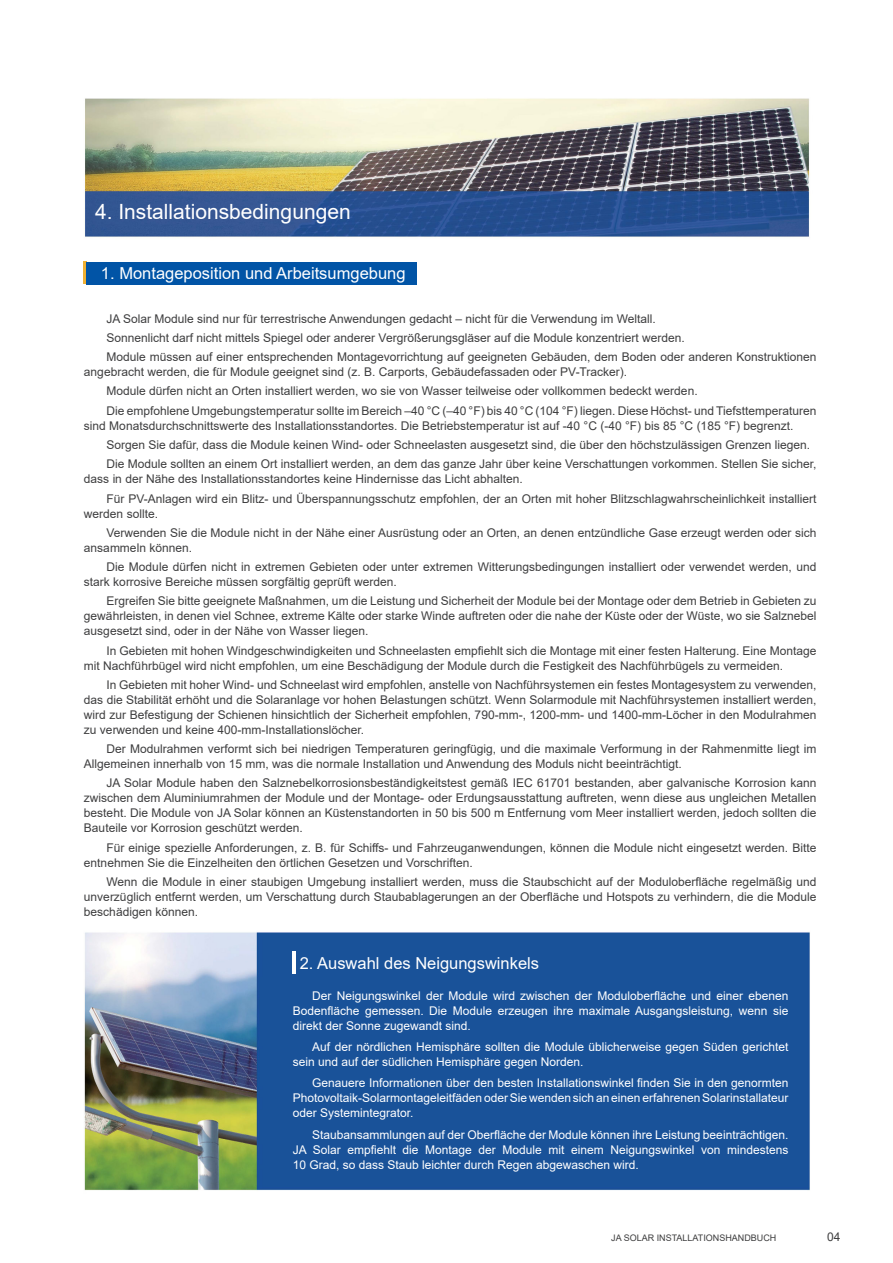
<style>
.page{position:relative;width:893px;height:1263px;background:#fff}
.page>*{position:absolute;margin:0;border:0;box-sizing:border-box;transform-origin:0 0}
.t1{font:21px "Arial";color:#fff}
.t2{font:16.5px "Arial";color:#fff}
.t3{font:12px/15px "Arial";color:#3e3e3f}
.t4{font:12px/15px "Arial";color:#fff;text-align:justify}
.t5{font:9px "Arial";color:#3e3e3f}
</style>
<div class="page">
<img style="left:84px;top:98px;width:726px;height:1093px">
<svg style="left:83px;top:261px;width:4px;height:23px"></svg>
<div style="left:87px;top:261px;width:330px;height:23px;background:#0154a6"></div>
<hr style="left:292px;top:951px;width:4px;height:23px;background:#fff">
<p class="t1" style="left:95px;top:197px;width:257px">4. Installationsbedingungen</p>
<p class="t2" style="left:101px;top:261px;width:306px">1. Montageposition und Arbeitsumgebung</p>
<p class="t3" style="left:106px;top:311px;width:551px">JA Solar Module sind nur für terrestrische Anwendungen gedacht – nicht für die Verwendung im Weltall.</p>
<p class="t3" style="left:106px;top:330px;width:580px">Sonnenlicht darf nicht mittels Spiegel oder anderer Vergrößerungsgläser auf die Module konzentriert werden.</p>
<p class="t3" style="left:84px;top:349px;width:734px;text-indent:22px">Module müssen auf einer entsprechenden Montagevorrichtung auf geeigneten Gebäuden, dem Boden oder anderen Konstruktionen angebracht werden, die für Module geeignet sind (z. B. Carports, Gebäudefassaden oder PV-Tracker).</p>
<p class="t3" style="left:106px;top:384px;width:593px">Module dürfen nicht an Orten installiert werden, wo sie von Wasser teilweise oder vollkommen bedeckt werden.</p>
<p class="t3" style="left:84px;top:403px;width:734px;text-indent:22px">Die empfohlene Umgebungstemperatur sollte im Bereich –40 °C (–40 °F) bis 40 °C (104 °F) liegen. Diese Höchst- und Tiefsttemperaturen sind Monatsdurchschnittswerte des Installationsstandortes. Die Betriebstemperatur ist auf -40 °C (-40 °F) bis 85 °C (185 °F) begrenzt.</p>
<p class="t3" style="left:106px;top:437px;width:705px">Sorgen Sie dafür, dass die Module keinen Wind- oder Schneelasten ausgesetzt sind, die über den höchstzulässigen Grenzen liegen.</p>
<p class="t3" style="left:84px;top:456px;width:734px;text-indent:22px">Die Module sollten an einem Ort installiert werden, an dem das ganze Jahr über keine Verschattungen vorkommen. Stellen Sie sicher, dass in der Nähe des Installationsstandortes keine Hindernisse das Licht abhalten.</p>
<p class="t3" style="left:84px;top:491px;width:734px;text-indent:22px">Für PV-Anlagen wird ein Blitz- und Überspannungsschutz empfohlen, der an Orten mit hoher Blitzschlagwahrscheinlichkeit installiert werden sollte.</p>
<p class="t3" style="left:84px;top:525px;width:734px;text-indent:22px">Verwenden Sie die Module nicht in der Nähe einer Ausrüstung oder an Orten, an denen entzündliche Gase erzeugt werden oder sich ansammeln können.</p>
<p class="t3" style="left:84px;top:559px;width:734px;text-indent:22px">Die Module dürfen nicht in extremen Gebieten oder unter extremen Witterungsbedingungen installiert oder verwendet werden, und stark korrosive Bereiche müssen sorgfältig geprüft werden.</p>
<p class="t3" style="left:84px;top:593px;width:734px;text-align:justify;text-indent:22px">Ergreifen Sie bitte geeignete Maßnahmen, um die Leistung und Sicherheit der Module bei der Montage oder dem Betrieb in Gebieten zu gewährleisten, in denen viel Schnee, extreme Kälte oder starke Winde auftreten oder die nahe der Küste oder der Wüste, wo sie Salznebel ausgesetzt sind, oder in der Nähe von Wasser liegen.</p>
<p class="t3" style="left:84px;top:643px;width:734px;text-indent:22px">In Gebieten mit hohen Windgeschwindigkeiten und Schneelasten empfiehlt sich die Montage mit einer festen Halterung. Eine Montage mit Nachführbügel wird nicht empfohlen, um eine Beschädigung der Module durch die Festigkeit des Nachführbügels zu vermeiden.</p>
<p class="t3" style="left:84px;top:677px;width:734px;text-align:justify;text-indent:22px">In Gebieten mit hoher Wind- und Schneelast wird empfohlen, anstelle von Nachführsystemen ein festes Montagesystem zu verwenden, das die Stabilität erhöht und die Solaranlage vor hohen Belastungen schützt. Wenn Solarmodule mit Nachführsystemen installiert werden, wird zur Befestigung der Schienen hinsichtlich der Sicherheit empfohlen, 790-mm-, 1200-mm- und 1400-mm-Löcher in den Modulrahmen zu verwenden und keine 400-mm-Installationslöcher.</p>
<p class="t3" style="left:84px;top:741px;width:734px;text-indent:22px">Der Modulrahmen verformt sich bei niedrigen Temperaturen geringfügig, und die maximale Verformung in der Rahmenmitte liegt im<br>Allgemeinen innerhalb von 15 mm, was die normale Installation und Anwendung des Moduls nicht beeinträchtigt.</p>
<p class="t3" style="left:84px;top:775px;width:734px;text-align:justify;text-indent:22px">JA Solar Module haben den Salznebelkorrosionsbeständigkeitstest gemäß IEC 61701 bestanden, aber galvanische Korrosion kann zwischen dem Aluminiumrahmen der Module und der Montage- oder Erdungsausstattung auftreten, wenn diese aus ungleichen Metallen besteht. Die Module von JA Solar können an Küstenstandorten in 50 bis 500 m Entfernung vom Meer installiert werden, jedoch sollten die Bauteile vor Korrosion geschützt werden.</p>
<p class="t3" style="left:84px;top:840px;width:734px;text-indent:22px">Für einige spezielle Anforderungen, z. B. für Schiffs- und Fahrzeuganwendungen, können die Module nicht eingesetzt werden. Bitte entnehmen Sie die Einzelheiten den örtlichen Gesetzen und Vorschriften.</p>
<p class="t3" style="left:84px;top:874px;width:734px;text-align:justify;text-indent:22px">Wenn die Module in einer staubigen Umgebung installiert werden, muss die Staubschicht auf der Moduloberfläche regelmäßig und unverzüglich entfernt werden, um Verschattung durch Staubablagerungen an der Oberfläche und Hotspots zu verhindern, die die Module beschädigen können.</p>
<p class="t2" style="left:300px;top:952px;width:241px">2. Auswahl des Neigungswinkels</p>
<p class="t4" style="left:293px;top:988px;width:497px;text-indent:20px">Der Neigungswinkel der Module wird zwischen der Moduloberfläche und einer ebenen Bodenfläche gemessen. Die Module erzeugen ihre maximale Ausgangsleistung, wenn sie direkt der Sonne zugewandt sind.</p>
<p class="t4" style="left:293px;top:1039px;width:497px;text-indent:20px">Auf der nördlichen Hemisphäre sollten die Module üblicherweise gegen Süden gerichtet sein und auf der südlichen Hemisphäre gegen Norden.</p>
<p class="t4" style="left:293px;top:1075px;width:497px;text-indent:20px">Genauere Informationen über den besten Installationswinkel finden Sie in den genormten Photovoltaik-Solarmontageleitfäden oder Sie wenden sich an einen erfahrenen Solarinstallateur oder Systemintegrator.</p>
<p class="t4" style="left:293px;top:1127px;width:497px;text-indent:20px">Staubansammlungen auf der Oberfläche der Module können ihre Leistung beeinträchtigen.<br>JA Solar empfiehlt die Montage der Module mit einem Neigungswinkel von mindestens 10 Grad, so dass Staub leichter durch Regen abgewaschen wird.</p>
<p class="t5" style="left:611px;top:1231px;width:167px">JA SOLAR INSTALLATIONSHANDBUCH</p>
<p class="t3" style="left:827px;top:1229px;width:15px">04</p>
</div>
